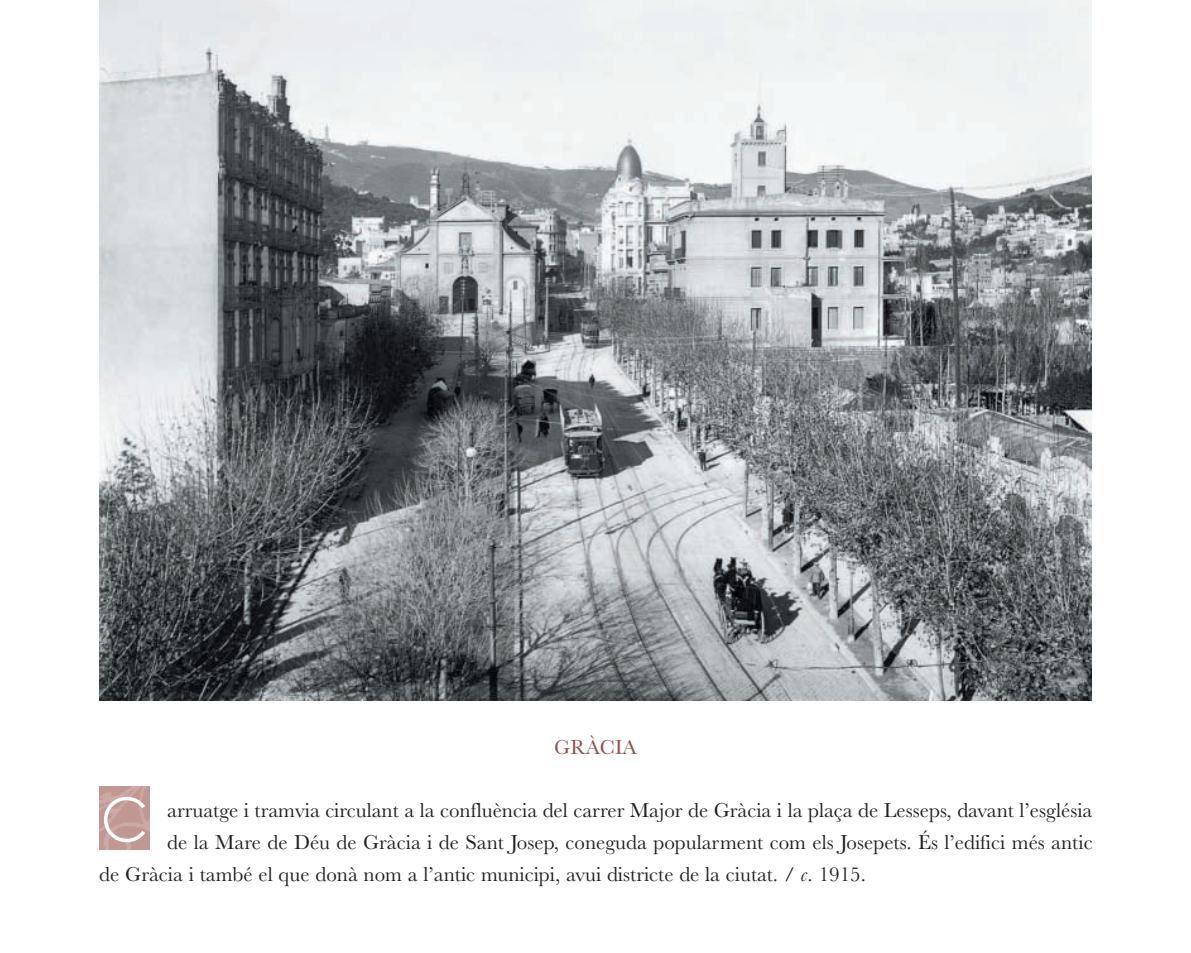
<style>
.page{position:relative;width:1191px;height:953px;background:#fff}
.page>*{position:absolute;margin:0;border:0;box-sizing:border-box;transform-origin:0 0}
.t1{font:300 61.25px "Bellerose";color:#fff}
.t2{font:21px "Baskerville";color:#231f20}
.t3{font:21px "Baskerville";color:#944f4e}
.s1{font-style:italic}
</style>
<div class="page">
<img style="left:99px;top:786px;width:51px;height:63px">
<img style="left:99px;top:0;width:992px;height:700px">
<p class="t3" style="left:554px;top:734px;width:84px">GRÀCIA</p>
<h1 class="t1" style="left:103px;top:787px;width:45px">C</h1>
<p class="t2" style="left:167px;top:797px;width:926px">arruatge i tramvia circulant a la confluència del carrer Major de Gràcia i la plaça de Lesseps, davant l’església</p>
<p class="t2" style="left:167px;top:829px;width:927px">de la Mare de Déu de Gràcia i de Sant Josep, coneguda popularment com els Josepets. És l’edifici més antic</p>
<p class="t2" style="left:99px;top:860px;width:768px">de Gràcia i també el que donà nom a l’antic municipi, avui districte de la ciutat. / <span class="s1">c</span>. 1915.</p>
</div>
